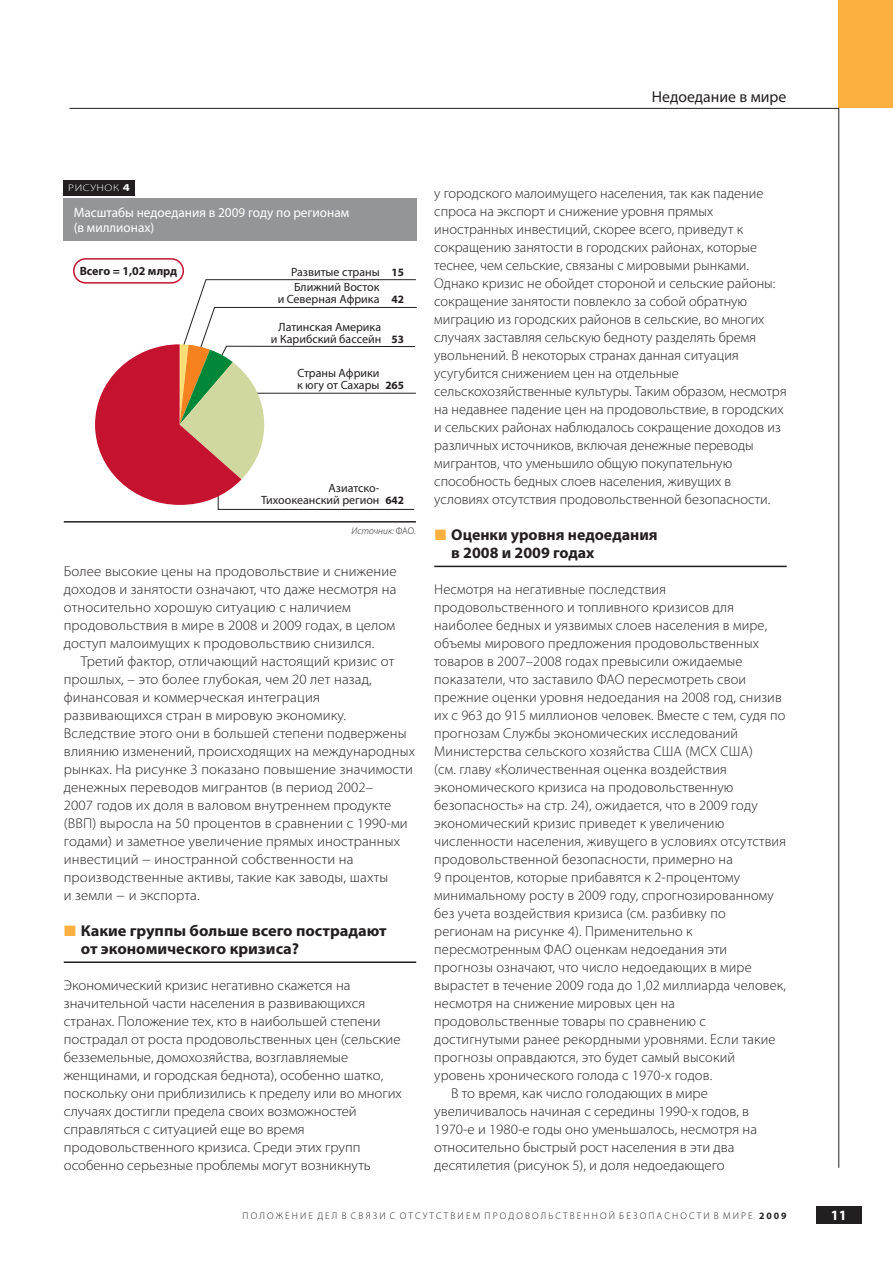
<style>
.page{position:relative;width:893px;height:1263px;background:#fff}
.page>*{position:absolute;margin:0;border:0;box-sizing:border-box;transform-origin:0 0}
.t1{font:700 15.75px/18px "Myriad Pro";color:#231f20;scale:1.04 1}
.t2{font:700 15.75px/18px "Myriad Pro";color:#231f20}
.t3{font:15.75px "Myriad Pro";color:#231f20}
.t4{font:300 14.25px/18px "Myriad Pro";letter-spacing:.01em;color:#231f20}
.t5{font:300 14.25px/18px "Myriad Pro";letter-spacing:.01em;color:#231f20;scale:1.04 1}
.t6{font:700 14.25px "Myriad Pro";color:#fff}
.t7{font:13.5px/15px "Myriad Pro";color:#fff}
.t8{font:12px/12px "Myriad Pro";color:#231f20}
.t9{font:700 12px "Myriad Pro";color:#231f20}
.t10{font:700 11.25px "Myriad Pro";color:#231f20}
.t11{font:300 9.75px "Myriad Pro";color:#231f20}
.t12{font:italic 300 9.75px "Myriad Pro";color:#231f20}
.t13{font:300 9.75px "Myriad Pro";letter-spacing:.05em;color:#fff;scale:1.21 1}
.s1{font-weight:700;font-size:10.5px}
.s2{font-weight:700;font-size:11.25px}
.s3{font-style:normal}
.s4{font-weight:700}
</style>
<div class="page">
<div style="left:838px;top:0;width:54px;height:108px;background:#fbb03f"></div>
<div style="left:816px;top:1206px;width:45px;height:18px;background:#231f20"></div>
<hr style="left:64px;top:961px;width:352px;height:2px;background:#231f20">
<hr style="left:434px;top:566px;width:352px;height:1px;background:#231f20">
<hr style="left:64px;top:521px;width:352px;height:2px;background:#231f20">
<div style="left:64px;top:198px;width:353px;height:43px;background:#939598"></div>
<div style="left:64px;top:180px;width:71px;height:16px;background:#231f20"></div>
<div style="left:73px;top:258px;width:111px;height:26px;border:2px solid #c4122f;border-radius:12px"></div>
<svg style="left:95px;top:279px;width:322px;height:231px"></svg>
<p class="t3" style="left:652px;top:91px;width:136px">Недоедание в мире</p>
<p class="t13" style="left:68px;top:184px;width:52px">РИСУНОК <span class="s1">4</span></p>
<p class="t7" style="left:74px;top:206px;width:277px">Масштабы недоедания в 2009 году по регионам (в миллионах)</p>
<p class="t9" style="left:80px;top:264px;width:99px">Всего = 1,02 млрд</p>
<p class="t8" style="left:291px;top:267px;width:114px">Развитые страны <span class="s2">15</span></p>
<p class="t8" style="left:278px;top:282px;width:128px;text-indent:16px">Ближний Восток<br>и Северная Африка <span class="s2">42</span></p>
<p class="t8" style="left:271px;top:322px;width:112px;text-align:right">Латинская Америка и Карибский бассейн</p>
<p class="t10" style="left:391px;top:332px;width:14px">53</p>
<p class="t8" style="left:297px;top:367px;width:84px">Страны Африки к югу от Сахары</p>
<p class="t10" style="left:385px;top:378px;width:20px">265</p>
<p class="t8" style="left:261px;top:483px;width:120px;text-align:right">Азиатско-<br>Тихоокеанский регион</p>
<p class="t10" style="left:385px;top:494px;width:20px">642</p>
<p class="t12" style="left:351px;top:527px;width:66px">Источник: <span class="s3">ФАО.</span></p>
<p class="t5" style="left:64px;top:563px;width:321px">Более высокие цены на продовольствие и снижение доходов и занятости означают, что даже несмотря на относительно хорошую ситуацию с наличием продовольствия в мире в 2008 и 2009 годах, в целом доступ малоимущих к продовольствию снизился.</p>
<p class="t5" style="left:64px;top:653px;width:339px;text-indent:17px">Третий фактор, отличающий настоящий кризис от прошлых, – это более глубокая, чем 20 лет назад, финансовая и коммерческая интеграция развивающихся стран в мировую экономику.<br>Вследствие этого они в большей степени подвержены влиянию изменений, происходящих на международных рынках. На рисунке 3 показано повышение значимости денежных переводов мигрантов (в период 2002–<br>2007 годов их доля в валовом внутреннем продукте (ВВП) выросла на 50 процентов в сравнении с 1990-ми годами) и заметное увеличение прямых иностранных инвестиций − иностранной собственности на производственные активы, такие как заводы, шахты<br>и земли − и экспорта.</p>
<p class="t1" style="left:81px;top:921px;width:296px">Какие группы больше всего пострадают от экономического кризиса?</p>
<p class="t5" style="left:64px;top:977px;width:326px">Экономический кризис негативно скажется на значительной части населения в развивающихся странах. Положение тех, кто в наибольшей степени пострадал от роста продовольственных цен (сельские безземельные, домохозяйства, возглавляемые женщинами, и городская беднота), особенно шатко, поскольку они приблизились к пределу или во многих случаях достигли предела своих возможностей справляться с ситуацией еще во время продовольственного кризиса. Среди этих групп особенно серьезные проблемы могут возникнуть</p>
<p class="t4" style="left:434px;top:185px;width:354px">у городского малоимущего населения, так как падение спроса на экспорт и снижение уровня прямых иностранных инвестиций, скорее всего, приведут к сокращению занятости в городских районах, которые теснее, чем сельские, связаны с мировыми рынками.<br>Однако кризис не обойдет стороной и сельские районы: сокращение занятости повлекло за собой обратную миграцию из городских районов в сельские, во многих случаях заставляя сельскую бедноту разделять бремя увольнений. В некоторых странах данная ситуация усугубится снижением цен на отдельные сельскохозяйственные культуры. Таким образом, несмотря на недавнее падение цен на продовольствие, в городских и сельских районах наблюдалось сокращение доходов из различных источников, включая денежные переводы мигрантов, что уменьшило общую покупательную способность бедных слоев населения, живущих в условиях отсутствия продовольственной безопасности.</p>
<p class="t2" style="left:451px;top:526px;width:208px">Оценки уровня недоедания в 2008 и 2009 годах</p>
<p class="t4" style="left:434px;top:581px;width:233px">Несмотря на негативные последствия</p>
<p class="t4" style="left:434px;top:599px;width:301px">продовольственного и топливного кризисов для</p>
<p class="t4" style="left:434px;top:617px;width:334px">наиболее бедных и уязвимых слоев населения в мире,</p>
<p class="t4" style="left:434px;top:635px;width:326px">объемы мирового предложения продовольственных</p>
<p class="t4" style="left:434px;top:653px;width:310px">товаров в 2007–2008 годах превысили ожидаемые</p>
<p class="t4" style="left:434px;top:671px;width:313px">показатели, что заставило ФАО пересмотреть свои</p>
<p class="t4" style="left:434px;top:689px;width:349px">прежние оценки уровня недоедания на 2008 год, снизив</p>
<p class="t4" style="left:434px;top:707px;width:353px">их с 963 до 915 миллионов человек. Вместе с тем, судя по</p>
<p class="t4" style="left:434px;top:725px;width:305px">прогнозам Службы экономических исследований</p>
<p class="t4" style="left:434px;top:743px;width:320px">Министерства сельского хозяйства США (МСХ США)</p>
<p class="t4" style="left:434px;top:761px;width:294px">(см. главу «Количественная оценка воздействия</p>
<p class="t4" style="left:434px;top:779px;width:301px">экономического кризиса на продовольственную</p>
<p class="t4" style="left:434px;top:797px;width:325px">безопасность» на стр. 24), ожидается, что в 2009 году</p>
<p class="t4" style="left:434px;top:815px;width:291px">экономический кризис приведет к увеличению</p>
<p class="t4" style="left:434px;top:833px;width:353px">численности населения, живущего в условиях отсутствия</p>
<p class="t4" style="left:434px;top:851px;width:300px">продовольственной безопасности, примерно на</p>
<p class="t4" style="left:434px;top:869px;width:307px">9 процентов, которые прибавятся к 2-процентому</p>
<p class="t4" style="left:434px;top:887px;width:341px">минимальному росту в 2009 году, спрогнозированному</p>
<p class="t4" style="left:434px;top:905px;width:293px">без учета воздействия кризиса (см. разбивку по</p>
<p class="t4" style="left:434px;top:923px;width:260px">регионам на рисунке 4). Применительно к</p>
<p class="t4" style="left:434px;top:941px;width:294px">пересмотренным ФАО оценкам недоедания эти</p>
<p class="t4" style="left:434px;top:959px;width:319px">прогнозы означают, что число недоедающих в мире</p>
<p class="t4" style="left:434px;top:977px;width:353px">вырастет в течение 2009 года до 1,02 миллиарда человек,</p>
<p class="t4" style="left:434px;top:995px;width:242px">несмотря на снижение мировых цен на</p>
<p class="t4" style="left:434px;top:1013px;width:273px">продовольственные товары по сравнению с</p>
<p class="t4" style="left:434px;top:1031px;width:343px">достигнутыми ранее рекордными уровнями. Если такие</p>
<p class="t4" style="left:434px;top:1049px;width:302px">прогнозы оправдаются, это будет самый высокий</p>
<p class="t4" style="left:434px;top:1067px;width:279px">уровень хронического голода с 1970-х годов.</p>
<p class="t5" style="left:451px;top:1085px;width:248px">В то время, как число голодающих в мире</p>
<p class="t5" style="left:434px;top:1103px;width:304px">увеличивалось начиная с середины 1990-х годов, в</p>
<p class="t5" style="left:434px;top:1121px;width:312px">1970-е и 1980-е годы оно уменьшалось, несмотря на</p>
<p class="t5" style="left:434px;top:1139px;width:290px">относительно быстрый рост населения в эти два</p>
<p class="t5" style="left:434px;top:1157px;width:281px">десятилетия (рисунок 5), и доля недоедающего</p>
<p class="t11" style="left:242px;top:1212px;width:545px">П О Л О Ж Е Н И Е Д Е Л В С В Я З И С О Т С У Т С Т В И Е М П Р О Д О В О Л Ь С Т В Е Н Н О Й Б Е З О П А С Н О С Т И В М И Р Е <span class="s4">2 0 0 9</span></p>
<p class="t6" style="left:830px;top:1207px;width:17px">11</p>
</div>
